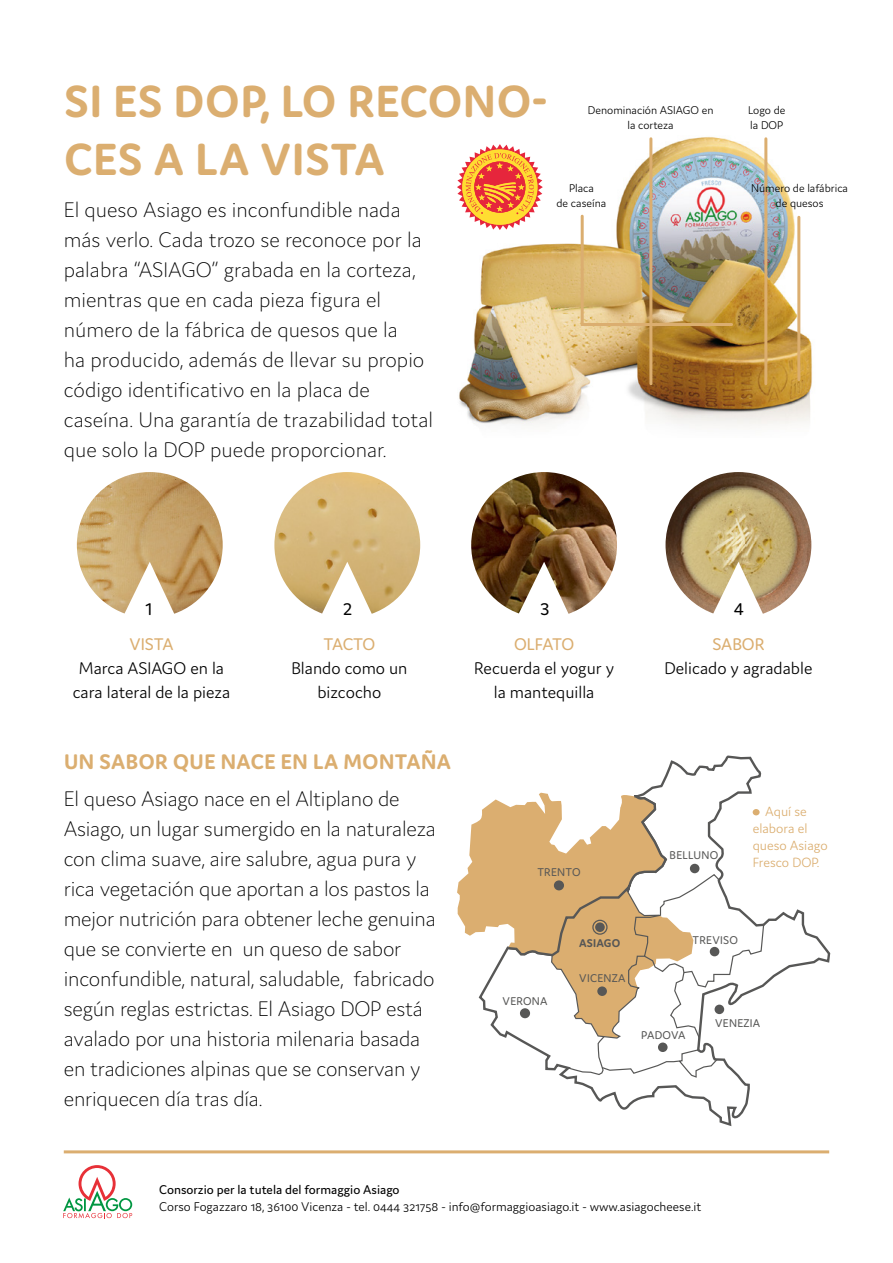
<style>
.page{position:relative;width:893px;height:1263px;background:#fff}
.page>*{position:absolute;margin:0;border:0;box-sizing:border-box;transform-origin:0 0}
.t1{font:700 48px "Domus";letter-spacing:.025em;color:#dbae70}
.t2{font:200 22.5px/30px "Domus";letter-spacing:-.01em;color:#000}
.t3{font:700 22.5px "Domus";letter-spacing:.025em;color:#dbae70}
.t4{font:300 18px/24px "Domus";color:#000;text-align:center}
.t5{font:18px "Domus";letter-spacing:-.01em;color:#dbae70}
.t6{font:18px "Domus";color:#000}
.t7{font:300 14.25px/17.1px "Domus";color:#dbae70}
.t8{font:300 13.5px "Domus";color:#000}
.t9{font:13.5px "Domus";color:#000}
.t10{font:300 12px/15px "Domus";color:#000;text-align:center}
.t11{font:12px "Domus";letter-spacing:.02em;color:#575756}
.t12{font:700 12px "Domus";letter-spacing:.02em;color:#575756}
</style>
<div class="page">
<img style="left:459px;top:137px;width:353px;height:289px">
<hr style="left:797px;top:217px;width:3px;height:163px;background:#dbae70">
<hr style="left:764px;top:139px;width:3px;height:245px;background:#dbae70">
<hr style="left:649px;top:139px;width:3px;height:245px;background:#dbae70">
<img style="left:77px;top:472px;width:146px;height:142px">
<img style="left:274px;top:472px;width:146px;height:142px">
<img style="left:471px;top:472px;width:146px;height:142px">
<img style="left:665px;top:472px;width:146px;height:142px">
<svg style="left:477px;top:755px;width:354px;height:399px"></svg>
<svg style="left:457px;top:792px;width:236px;height:246px"></svg>
<svg style="left:505px;top:793px;width:260px;height:311px"></svg>
<div style="left:592px;top:920px;width:16px;height:15px;border:1px solid #575756;border-radius:50%"></div>
<img style="left:579px;top:213px;width:156px;height:114px">
<hr style="left:64px;top:1150px;width:765px;height:3px;background:#dbae70">
<svg style="left:63px;top:1165px;width:69px;height:53px"></svg>
<div style="left:753px;top:809px;width:7px;height:6px;background:#dbae70;border-radius:50%"></div>
<svg style="left:457px;top:144px;width:86px;height:86px"></svg>
<h1 class="t1" style="left:64px;top:75px;width:485px">SI ES DOP, LO RECONO-</h1>
<h1 class="t1" style="left:64px;top:133px;width:322px">CES A LA VISTA</h1>
<p class="t2" style="left:64px;top:194px;width:371px">El queso Asiago es inconfundible nada más verlo. Cada trozo se reconoce por la palabra “ASIAGO” grabada en la corteza, mientras que en cada pieza figura el número de la fábrica de quesos que la<br>ha producido, además de llevar su propio código identificativo en la placa de caseína. Una garantía de trazabilidad total que solo la DOP puede proporcionar.</p>
<p class="t10" style="left:588px;top:103px;width:127px">Denominación ASIAGO en la corteza</p>
<p class="t10" style="left:748px;top:103px;width:39px">Logo de</p>
<p class="t10" style="left:750px;top:118px;width:34px">la DOP</p>
<p class="t10" style="left:556px;top:181px;width:51px">Placa<br>de caseína</p>
<p class="t10" style="left:751px;top:181px;width:98px">Número de lafábrica de quesos</p>
<p class="t6" style="left:146px;top:599px;width:8px">1</p>
<p class="t6" style="left:343px;top:599px;width:11px">2</p>
<p class="t6" style="left:540px;top:599px;width:11px">3</p>
<p class="t6" style="left:734px;top:599px;width:12px">4</p>
<p class="t5" style="left:130px;top:635px;width:45px">VISTA</p>
<p class="t4" style="left:73px;top:656px;width:159px">Marca ASIAGO en la cara lateral de la pieza</p>
<p class="t5" style="left:323px;top:635px;width:53px">TACTO</p>
<p class="t4" style="left:291px;top:656px;width:118px">Blando como un bizcocho</p>
<p class="t3" style="left:64px;top:749px;width:389px">UN SABOR QUE NACE EN LA MONTAÑA</p>
<p class="t2" style="left:64px;top:783px;width:374px">El queso Asiago nace en el Altiplano de Asiago, un lugar sumergido en la naturaleza con clima suave, aire salubre, agua pura y rica vegetación que aportan a los pastos la mejor nutrición para obtener leche genuina que se convierte en un queso de sabor inconfundible, natural, saludable, fabricado según reglas estrictas. El Asiago DOP está avalado por una historia milenaria basada en tradiciones alpinas que se conservan y enriquecen día tras día.</p>
<p class="t5" style="left:514px;top:635px;width:62px">OLFATO</p>
<p class="t4" style="left:474px;top:656px;width:142px">Recuerda el yogur y la mantequilla</p>
<p class="t11" style="left:537px;top:865px;width:45px">TRENTO</p>
<p class="t5" style="left:712px;top:635px;width:54px">SABOR</p>
<p class="t4" style="left:664px;top:656px;width:150px">Delicado y agradable</p>
<p class="t11" style="left:670px;top:849px;width:50px">BELLUNO</p>
<p class="t7" style="left:753px;top:803px;width:77px;text-indent:13px">Aquí se elabora el queso Asiago<br>Fresco DOP.</p>
<p class="t11" style="left:503px;top:994px;width:46px">VERONA</p>
<p class="t12" style="left:579px;top:937px;width:43px">ASIAGO</p>
<p class="t11" style="left:692px;top:933px;width:47px">TREVISO</p>
<p class="t11" style="left:579px;top:972px;width:48px">VICENZA</p>
<p class="t11" style="left:641px;top:1029px;width:46px">PADOVA</p>
<p class="t11" style="left:715px;top:1016px;width:47px">VENEZIA</p>
<p class="t9" style="left:159px;top:1183px;width:242px">Consorzio per la tutela del formaggio Asiago</p>
<p class="t8" style="left:159px;top:1199px;width:544px">Corso Fogazzaro 18, 36100 Vicenza - tel. 0444 321758 - info@formaggioasiago.it - www.asiagocheese.it</p>
</div>
